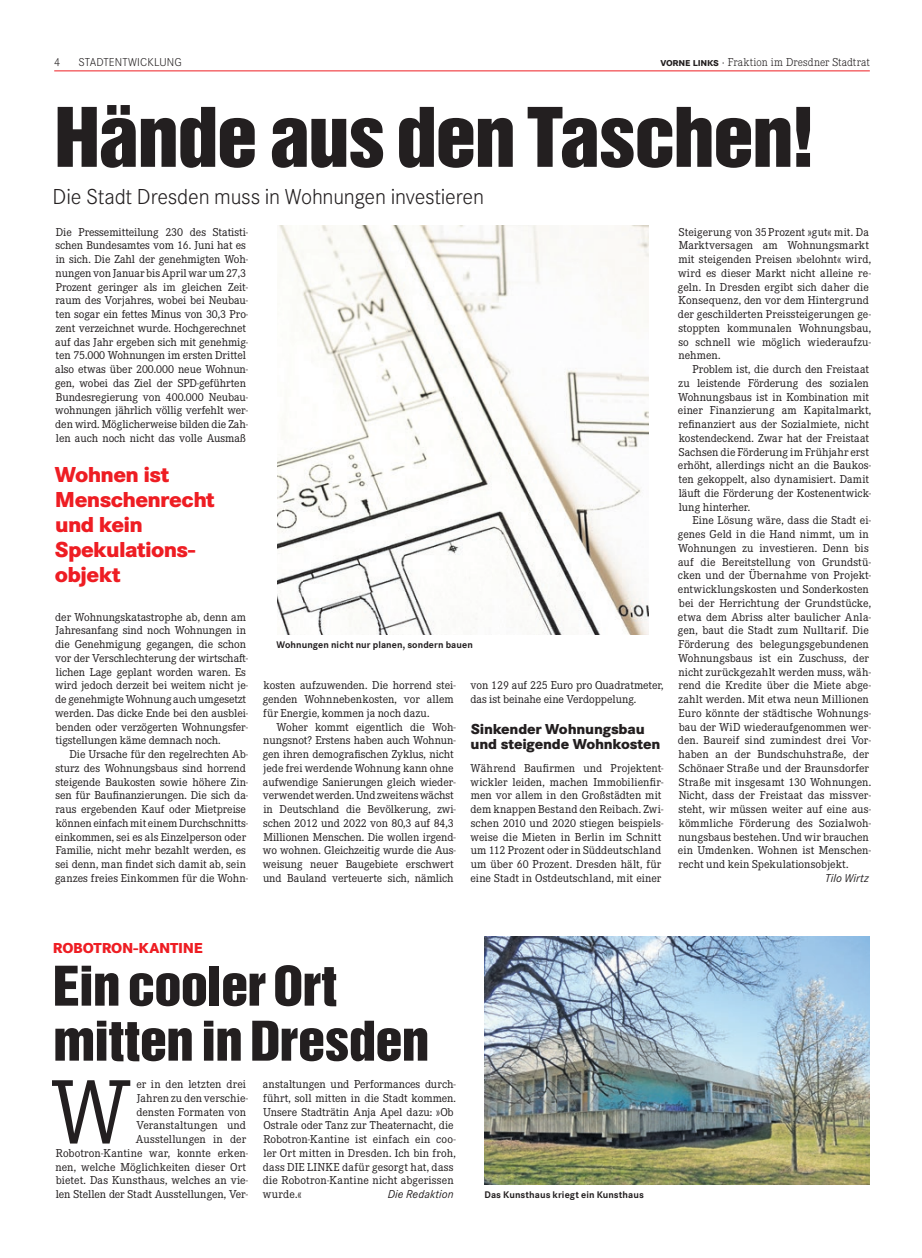
<style>
.page{position:relative;width:922px;height:1258px;background:#fff}
.page>*{position:absolute;margin:0;border:0;box-sizing:border-box;transform-origin:0 0}
.t1{font:94.38px "Corporate E Pro";color:#231f20}
.t2{font:75px "Helvetica Inserat";letter-spacing:-.02em;color:#231f20;scale:1.1 1}
.t3{font:50px/55px "Helvetica Inserat";letter-spacing:-.02em;color:#231f20;scale:1.1 1}
.t4{font:800 22.5px/25px "Corporate S Pro";letter-spacing:-.03em;color:#ee1d23}
.t5{font:300 22.5px "Corporate S Pro";letter-spacing:-.01em;color:#231f20}
.t6{font:800 15px/15px "Corporate S Pro";letter-spacing:-.015em;color:#231f20}
.t7{font:800 15px "Corporate S Pro";letter-spacing:-.015em;color:#ee1d23}
.t8{font:11.88px/13.8px "Corporate E Pro";letter-spacing:-.005em;color:#231f20}
.t9{font:300 11.88px "Corporate E Pro";letter-spacing:.01em;color:#231f20}
.t10{font:italic 11.88px "Corporate S Pro";letter-spacing:.01em;color:#231f20}
.t11{font:300 11.88px "Corporate S Pro";letter-spacing:.01em;color:#231f20}
.t12{font:700 10px "Corporate S Pro";letter-spacing:.01em;color:#231f20}
.s1{font-family:"Corporate S Pro";font-weight:700}
.s2{font-family:"Corporate S Pro"}
</style>
<div class="page">
<hr style="left:54px;top:71px;width:815px;height:1px;background:#ee1d23">
<img style="left:277px;top:226px;width:371px;height:408px">
<img style="left:484px;top:937px;width:385px;height:247px">
<p class="t11" style="left:54px;top:53px;width:8px">4</p>
<p class="t11" style="left:78px;top:53px;width:105px">STADTENTWICKLUNG</p>
<p class="t9" style="left:660px;top:54px;width:211px"><span class="s1">vorne links</span> <span class="s2">·</span> Fraktion im Dresdner Stadtrat</p>
<h2 class="t2" style="left:54px;top:93px;width:694px">Hände aus den Taschen!</h2>
<h3 class="t5" style="left:53px;top:181px;width:433px">Die Stadt Dresden muss in Wohnungen investieren</h3>
<p class="t8" style="left:677px;top:224px;width:195px">Steigerung von 35 Prozent »gut« mit. Da Marktversagen am Wohnungsmarkt mit steigenden Preisen »belohnt« wird, wird es dieser Markt nicht alleine re&shy;geln. In Dresden ergibt sich daher die Konsequenz, den vor dem Hintergrund der geschilderten Preissteigerungen ge&shy;stoppten kommunalen Wohnungsbau, so schnell wie möglich wiederaufzu&shy;nehmen.</p>
<p class="t8" style="left:677px;top:362px;width:195px;text-indent:14px">Problem ist, die durch den Freistaat zu leistende Förderung des sozialen Wohnungsbaus ist in Kombination mit einer Finanzierung am Kapitalmarkt, refinanziert aus der Sozialmiete, nicht kostendeckend. Zwar hat der Freistaat Sachsen die Förderung im Frühjahr erst erhöht, allerdings nicht an die Baukos&shy;ten gekoppelt, also dynamisiert. Damit läuft die Förderung der Kostenentwick&shy;lung hinterher.</p>
<p class="t8" style="left:677px;top:513px;width:195px;text-indent:14px">Eine Lösung wäre, dass die Stadt ei&shy;genes Geld in die Hand nimmt, um in Wohnungen zu investieren. Denn bis auf die Bereitstellung von Grundstü&shy;cken und der Übernahme von Projekt&shy;entwicklungskosten und Sonderkosten bei der Herrichtung der Grundstücke, etwa dem Abriss alter baulicher Anla&shy;gen, baut die Stadt zum Nulltarif. Die Förderung des belegungsgebundenen Wohnungsbaus ist ein Zuschuss, der nicht zurückgezahlt werden muss, wäh&shy;rend die Kredite über die Miete abge&shy;zahlt werden. Mit etwa neun Millionen Euro könnte der städtische Wohnungs&shy;bau der WiD wiederaufgenommen wer&shy;den. Baureif sind zumindest drei Vor&shy;haben an der Bundschuhstraße, der Schönaer Straße und der Braunsdorfer Straße mit insgesamt 130 Wohnungen.<br>Nicht, dass der Freistaat das missver&shy;steht, wir müssen weiter auf eine aus&shy;kömmliche Förderung des Sozialwoh&shy;nungsbaus bestehen. Und wir brauchen ein Umdenken. Wohnen ist Menschen&shy;recht und kein Spekulationsobjekt.</p>
<p class="t10" style="left:825px;top:869px;width:45px">Tilo Wirtz</p>
<p class="t8" style="left:55px;top:224px;width:195px">Die Pressemitteilung 230 des Statisti&shy;schen Bundesamtes vom 16. Juni hat es in sich. Die Zahl der genehmigten Woh&shy;nungen von Januar bis April war um 27,3<br>Prozent geringer als im gleichen Zeit&shy;raum des Vorjahres, wobei bei Neubau&shy;ten sogar ein fettes Minus von 30,3 Pro&shy;zent verzeichnet wurde. Hochgerechnet auf das Jahr ergeben sich mit genehmig&shy;ten 75.000 Wohnungen im ersten Drittel also etwas über 200.000 neue Wohnun&shy;gen, wobei das Ziel der SPD-geführten Bundesregierung von 400.000 Neubau&shy;wohnungen jährlich völlig verfehlt wer&shy;den wird. Möglicherweise bilden die Zah&shy;len auch noch nicht das volle Ausmaß</p>
<h3 class="t4" style="left:55px;top:460px;width:161px">Wohnen ist<br>Menschenrecht und kein<br>Spekulations&shy;objekt</h3>
<p class="t8" style="left:55px;top:609px;width:194px">der Wohnungskatastrophe ab, denn am Jahresanfang sind noch Wohnungen in die Genehmigung gegangen, die schon vor der Verschlechterung der wirtschaft&shy;lichen Lage geplant worden waren. Es wird jedoch derzeit bei weitem nicht je&shy;de genehmigte Wohnung auch umgesetzt werden. Das dicke Ende bei den ausblei&shy;benden oder verzögerten Wohnungsfer&shy;tigstellungen käme demnach noch.</p>
<p class="t8" style="left:55px;top:747px;width:195px;text-indent:14px">Die Ursache für den regelrechten Ab&shy;sturz des Wohnungsbaus sind horrend steigende Baukosten sowie höhere Zin&shy;sen für Baufinanzierungen. Die sich da&shy;raus ergebenden Kauf oder Mietpreise können einfach mit einem Durchschnitts&shy;einkommen, sei es als Einzelperson oder Familie, nicht mehr bezahlt werden, es sei denn, man findet sich damit ab, sein ganzes freies Einkommen für die Wohn-</p>
<p class="t12" style="left:276px;top:637px;width:198px">Wohnungen nicht nur planen, sondern bauen</p>
<p class="t8" style="left:470px;top:678px;width:195px">von 129 auf 225 Euro pro Quadratmeter, das ist beinahe eine Verdoppelung.</p>
<p class="t6" style="left:470px;top:721px;width:191px">Sinkender Wohnungsbau und steigende Wohnkosten</p>
<p class="t8" style="left:470px;top:760px;width:194px">Während Baufirmen und Projektent&shy;wickler leiden, machen Immobilienfir&shy;men vor allem in den Großstädten mit dem knappen Bestand den Reibach. Zwi&shy;schen 2010 und 2020 stiegen beispiels&shy;weise die Mieten in Berlin im Schnitt um 112 Prozent oder in Süddeutschland um über 60 Prozent. Dresden hält, für eine Stadt in Ostdeutschland, mit einer</p>
<p class="t8" style="left:263px;top:678px;width:194px">kosten aufzuwenden. Die horrend stei&shy;genden Wohnnebenkosten, vor allem für Energie, kommen ja noch dazu.</p>
<p class="t8" style="left:263px;top:719px;width:195px;text-indent:14px">Woher kommt eigentlich die Woh&shy;nungsnot? Erstens haben auch Wohnun&shy;gen ihren demografischen Zyklus, nicht jede frei werdende Wohnung kann ohne aufwendige Sanierungen gleich wieder&shy;verwendet werden. Und zweitens wächst in Deutschland die Bevölkerung, zwi&shy;schen 2012 und 2022 von 80,3 auf 84,3<br>Millionen Menschen. Die wollen irgend&shy;wo wohnen. Gleichzeitig wurde die Aus&shy;weisung neuer Baugebiete erschwert und Bauland verteuerte sich, nämlich</p>
<p class="t7" style="left:53px;top:935px;width:151px">ROBOTRON-KANTINE</p>
<h3 class="t3" style="left:53px;top:960px;width:344px">Ein cooler Ort mitten in Dresden</h3>
<p class="t8" style="left:55px;top:1077px;width:194px;text-align:right">er in den letzten drei<br>Jahren zu den verschie-<br>densten Formaten von<br>Veranstaltungen und<br>Ausstellungen in der<br>Robotron-Kantine war, konnte erken&shy;nen, welche Möglichkeiten dieser Ort bietet. Das Kunsthaus, welches an vie&shy;len Stellen der Stadt Ausstellungen, Ver-</p>
<p class="t8" style="left:263px;top:1077px;width:195px">anstaltungen und Performances durch&shy;führt, soll mitten in die Stadt kommen.<br>Unsere Stadträtin Anja Apel dazu: »Ob Ostrale oder Tanz zur Theaternacht, die Robotron-Kantine ist einfach ein coo&shy;ler Ort mitten in Dresden. Ich bin froh, dass DIE LINKE dafür gesorgt hat, dass die Robotron-Kantine nicht abgerissen wurde.«</p>
<h1 class="t1" style="left:49px;top:1048px;width:83px">W</h1>
<p class="t10" style="left:387px;top:1186px;width:67px">Die Redaktion</p>
<p class="t12" style="left:484px;top:1187px;width:161px">Das Kunsthaus kriegt ein Kunsthaus</p>
</div>
